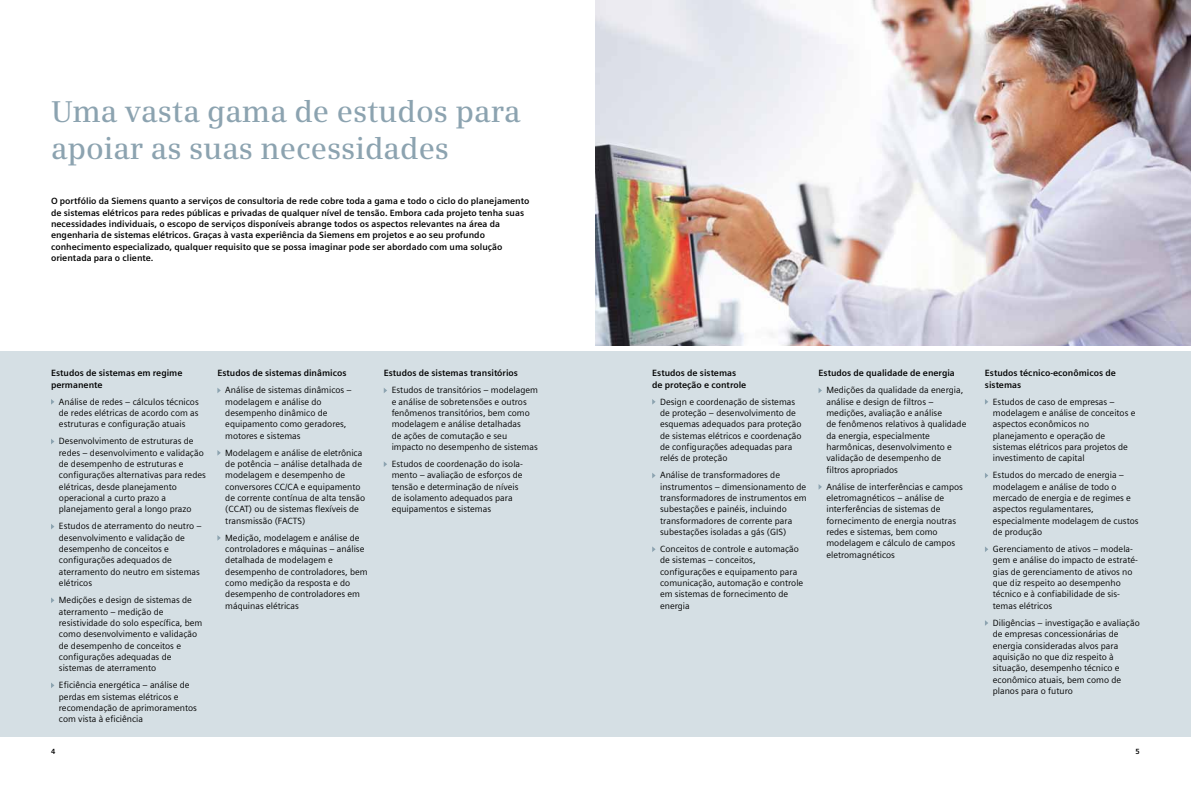
<style>
.page{position:relative;width:1191px;height:794px;background:#fff}
.page>*{position:absolute;margin:0;border:0;box-sizing:border-box;transform-origin:0 0}
.t1{font:600 30px/36.8px "Siemens Serif";color:#8ca3b0}
.t2{font:9px/11.3px "Siemens Sans";color:#000}
.t3{font:700 9px/11.3px "Siemens Sans";color:#000}
.t4{font:700 7.5px "Siemens Sans";color:#000}
</style>
<div class="page">
<div style="left:0;top:351px;width:1191px;height:386px;background:#d5dfe4"></div>
<svg style="left:51px;top:399px;width:3px;height:6px"></svg>
<svg style="left:51px;top:439px;width:3px;height:5px"></svg>
<svg style="left:51px;top:524px;width:3px;height:5px"></svg>
<svg style="left:51px;top:597px;width:3px;height:6px"></svg>
<svg style="left:51px;top:683px;width:3px;height:5px"></svg>
<svg style="left:217px;top:388px;width:4px;height:5px"></svg>
<svg style="left:217px;top:450px;width:4px;height:6px"></svg>
<svg style="left:217px;top:535px;width:4px;height:6px"></svg>
<img style="left:595px;top:0;width:596px;height:346px">
<svg style="left:652px;top:399px;width:3px;height:6px"></svg>
<svg style="left:652px;top:473px;width:3px;height:5px"></svg>
<svg style="left:652px;top:546px;width:3px;height:6px"></svg>
<svg style="left:818px;top:388px;width:4px;height:5px"></svg>
<svg style="left:818px;top:484px;width:4px;height:6px"></svg>
<svg style="left:985px;top:399px;width:3px;height:6px"></svg>
<svg style="left:985px;top:473px;width:3px;height:5px"></svg>
<svg style="left:985px;top:546px;width:3px;height:6px"></svg>
<svg style="left:985px;top:620px;width:3px;height:6px"></svg>
<h1 class="t1" style="left:51px;top:93px;width:471px">Uma vasta gama de estudos para apoiar as suas necessidades</h1>
<p class="t3" style="left:51px;top:195px;width:480px">O portfólio da Siemens quanto a serviços de consultoria de rede cobre toda a gama e todo o ciclo do planejamento de sistemas elétricos para redes públicas e privadas de qualquer nível de tensão. Embora cada projeto tenha suas necessidades individuais, o escopo de serviços disponíveis abrange todos os aspectos relevantes na área da engenharia de sistemas elétricos. Graças à vasta experiência da Siemens em projetos e ao seu profundo conhecimento especializado, qualquer requisito que se possa imaginar pode ser abordado com uma solução orientada para o cliente.</p>
<p class="t3" style="left:51px;top:367px;width:133px">Estudos de sistemas em regime permanente</p>
<p class="t2" style="left:59px;top:396px;width:141px;text-align:justify">Análise de redes – cálculos técnicos de redes elétricas de acordo com as estruturas e configuração atuais</p>
<p class="t2" style="left:59px;top:435px;width:148px">Desenvolvimento de estruturas de redes – desenvolvimento e validação de desempenho de estruturas e configurações alternativas para redes elétricas, desde planejamento operacional a curto prazo a planejamento geral a longo prazo</p>
<p class="t2" style="left:59px;top:521px;width:144px">Estudos de aterramento do neutro – desenvolvimento e validação de desempenho de conceitos e configurações adequados de aterramento do neutro em sistemas elétricos</p>
<p class="t2" style="left:59px;top:594px;width:145px">Medições e design de sistemas de aterramento – medição de resistividade do solo específica, bem como desenvolvimento e validação de desempenho de conceitos e configurações adequadas de sistemas de aterramento</p>
<p class="t2" style="left:59px;top:679px;width:140px">Eficiência energética – análise de perdas em sistemas elétricos e recomendação de aprimoramentos com vista à eficiência</p>
<p class="t3" style="left:217px;top:367px;width:131px">Estudos de sistemas dinâmicos</p>
<p class="t2" style="left:225px;top:384px;width:128px">Análise de sistemas dinâmicos – modelagem e análise do desempenho dinâmico de equipamento como geradores, motores e sistemas</p>
<p class="t2" style="left:225px;top:447px;width:141px">Modelagem e análise de eletrônica de potência – análise detalhada de modelagem e desempenho de conversores CC/CA e equipamento de corrente contínua de alta tensão (CCAT) ou de sistemas flexíveis de transmissão (FACTS)</p>
<p class="t2" style="left:225px;top:532px;width:144px">Medição, modelagem e análise de controladores e máquinas – análise detalhada de modelagem e desempenho de controladores, bem como medição da resposta e do desempenho de controladores em máquinas elétricas</p>
<p class="t3" style="left:384px;top:367px;width:136px">Estudos de sistemas transitórios</p>
<p class="t2" style="left:392px;top:384px;width:148px">Estudos de transitórios – modelagem e análise de sobretensões e outros fenômenos transitórios, bem como modelagem e análise detalhadas<br>de ações de comutação e seu impacto no desempenho de sistemas</p>
<p class="t2" style="left:392px;top:458px;width:132px">Estudos de coordenação do isola&shy;mento – avaliação de esforços de tensão e determinação de níveis de isolamento adequados para equipamentos e sistemas</p>
<p class="t3" style="left:652px;top:367px;width:96px">Estudos de sistemas de proteção e controle</p>
<p class="t2" style="left:660px;top:396px;width:143px">Design e coordenação de sistemas de proteção – desenvolvimento de esquemas adequados para proteção de sistemas elétricos e coordenação de configurações adequadas para relés de proteção</p>
<p class="t2" style="left:660px;top:470px;width:148px">Análise de transformadores de instrumentos – dimensionamento de transformadores de instrumentos em subestações e painéis, incluindo transformadores de corrente para subestações isoladas a gás (GIS)</p>
<p class="t2" style="left:660px;top:543px;width:145px">Conceitos de controle e automação de sistemas – conceitos, configurações e equipamento para comunicação, automação e controle em sistemas de fornecimento de energia</p>
<p class="t3" style="left:818px;top:367px;width:138px">Estudos de qualidade de energia</p>
<p class="t2" style="left:826px;top:384px;width:141px">Medições da qualidade da energia, análise e design de filtros – medições, avaliação e análise<br>de fenômenos relativos à qualidade da energia, especialmente harmônicas, desenvolvimento e validação de desempenho de<br>filtros apropriados</p>
<p class="t2" style="left:826px;top:481px;width:138px">Análise de interferências e campos eletromagnéticos – análise de interferências de sistemas de fornecimento de energia noutras redes e sistemas, bem como modelagem e cálculo de campos eletromagnéticos</p>
<p class="t3" style="left:985px;top:367px;width:132px">Estudos técnico-econômicos de sistemas</p>
<p class="t2" style="left:992px;top:396px;width:144px">Estudos de caso de empresas – modelagem e análise de conceitos e aspectos econômicos no planejamento e operação de sistemas elétricos para projetos de investimento de capital</p>
<p class="t2" style="left:992px;top:470px;width:147px">Estudos do mercado de energia – modelagem e análise de todo o mercado de energia e de regimes e aspectos regulamentares, especialmente modelagem de custos de produção</p>
<p class="t2" style="left:992px;top:543px;width:146px">Gerenciamento de ativos – modela&shy;gem e análise do impacto de estraté&shy;gias de gerenciamento de ativos no que diz respeito ao desempenho técnico e à confiabilidade de sis&shy;temas elétricos</p>
<p class="t2" style="left:992px;top:617px;width:148px">Diligências – investigação e avaliação de empresas concessionárias de energia consideradas alvos para aquisição no que diz respeito à situação, desempenho técnico e econômico atuais, bem como de planos para o futuro</p>
<p class="t4" style="left:51px;top:747px;width:6px">4</p>
<p class="t4" style="left:1135px;top:747px;width:6px">5</p>
</div>
